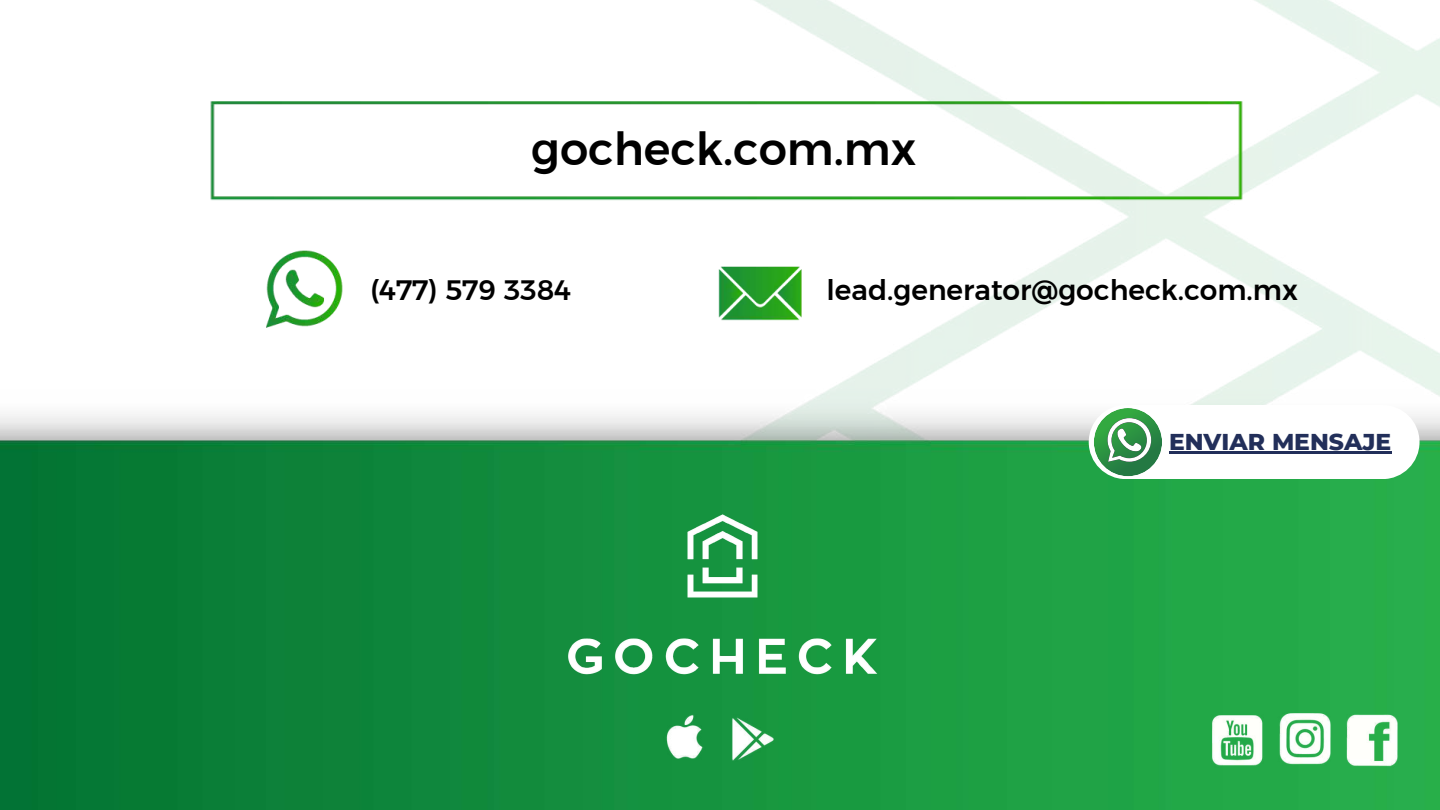
<style>
.page{position:relative;width:1440px;height:810px;background:#fff}
.page>*{position:absolute;margin:0;border:0;box-sizing:border-box;transform-origin:0 0}
.t1{font:45px "Kief Montaser Medium";color:#000}
.t2{font:28px "Kief Montaser Medium";color:#000}
.t3{font:800 23.4px "Montserrat";color:#222f5a}
</style>
<div class="page">
<img style="left:0;top:0;width:1440px;height:810px">
<img style="left:163px;top:94px;width:1121px;height:112px">
<img style="left:243px;top:249px;width:111px;height:83px">
<img style="left:708px;top:249px;width:111px;height:83px">
<img style="left:534px;top:505px;width:372px;height:188px">
<img style="left:664px;top:714px;width:44px;height:50px">
<img style="left:730px;top:714px;width:44px;height:50px">
<img style="left:1344px;top:709px;width:55px;height:60px">
<img style="left:1278px;top:709px;width:55px;height:60px">
<img style="left:1210px;top:709px;width:55px;height:60px">
<div style="left:1089px;top:405px;width:331px;height:74px;background:#fff;border-radius:37px"></div>
<svg style="left:1094px;top:408px;width:68px;height:68px"></svg>
<hr style="left:1169px;top:451px;width:222px;height:2px;background:#222f5a">
<h1 class="t1" style="left:531px;top:122px;width:387px">gocheck.com.mx</h1>
<p class="t2" style="left:371px;top:273px;width:202px">(477) 579 3384</p>
<p class="t2" style="left:827px;top:273px;width:473px">lead.generator@gocheck.com.mx</p>
<p class="t3" style="left:1169px;top:427px;width:224px">ENVIAR MENSAJE</p>
</div>
